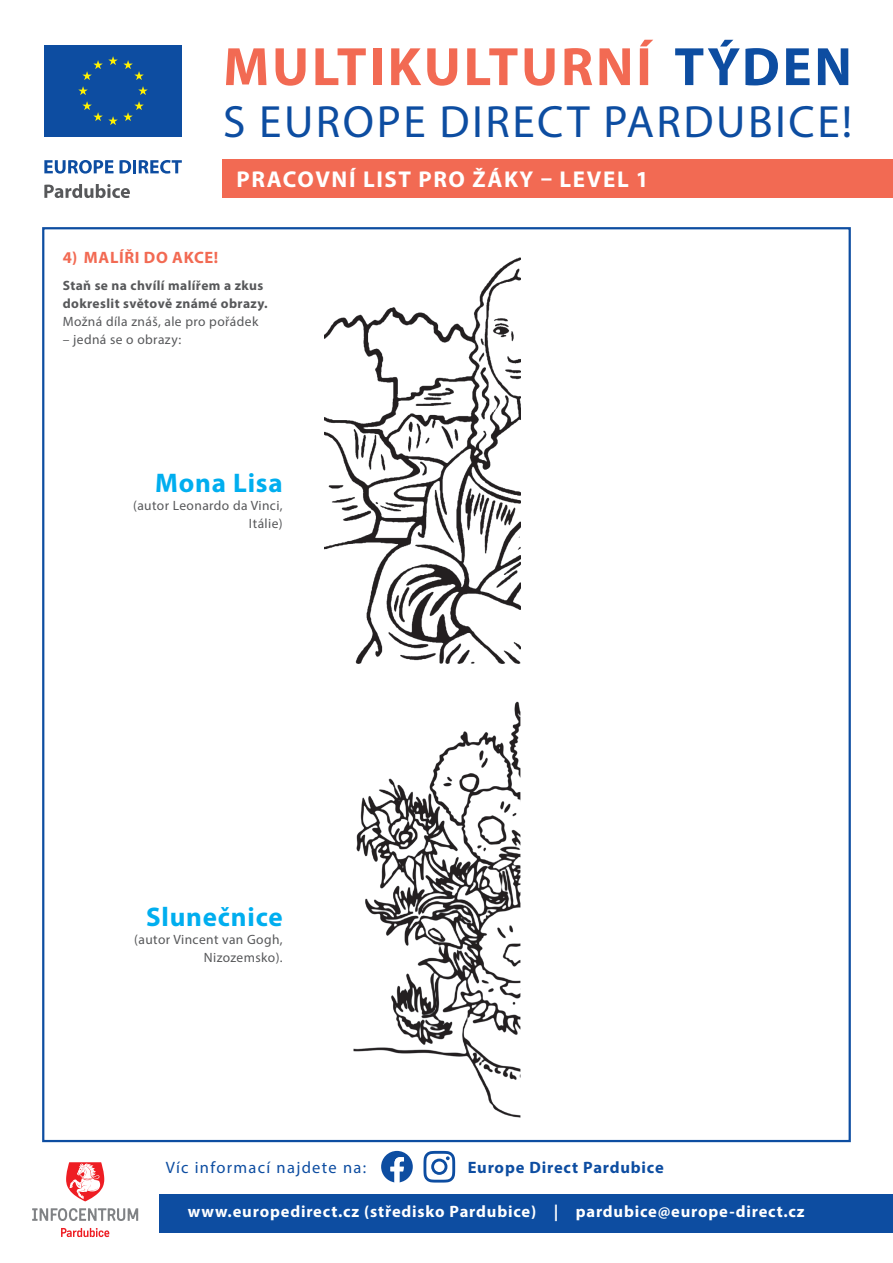
<style>
.page{position:relative;width:893px;height:1263px;background:#fff}
.page>*{position:absolute;margin:0;border:0;box-sizing:border-box;transform-origin:0 0}
.t1{font:700 54.45px "Myriad Pro";letter-spacing:.05em;color:#f26a53}
.t2{font:45.45px "Myriad Pro";letter-spacing:.055em;color:#0d4da1}
.t3{font:700 27px "Myriad Pro";letter-spacing:.03em;color:#00aeef}
.t4{font:700 22.95px "Myriad Pro";letter-spacing:.07em;color:#fff}
.t5{font:700 16.5px "Myriad Pro";letter-spacing:.05em;color:#fff}
.t6{font:16.5px "Myriad Pro";letter-spacing:.08em;color:#0d4da1}
.t7{font:700 16.5px "Myriad Pro";letter-spacing:.05em;color:#0d4da1}
.t8{font:700 16.5px "Myriad Pro";letter-spacing:.04em;color:#f26a53}
.t9{font:700 13.5px/18px "Myriad Pro";letter-spacing:.03em;color:#57585a}
.t10{font:13.5px/18px "Myriad Pro";letter-spacing:.03em;color:#57585a;text-align:right}
.s1{color:#0d4da1}
.s2{font-weight:400}
</style>
<div class="page">
<div style="left:223px;top:160px;width:670px;height:38px;background:#f26a53"></div>
<img style="left:324px;top:257px;width:197px;height:406px">
<img style="left:353px;top:701px;width:168px;height:417px">
<svg style="left:44px;top:160px;width:70px;height:14px"></svg>
<svg style="left:120px;top:160px;width:62px;height:14px"></svg>
<div style="left:44px;top:45px;width:138px;height:92px;background:#0d4da1"></div>
<svg style="left:78px;top:86px;width:10px;height:9px"></svg>
<svg style="left:82px;top:101px;width:62px;height:24px"></svg>
<svg style="left:138px;top:86px;width:10px;height:9px"></svg>
<svg style="left:82px;top:56px;width:62px;height:24px"></svg>
<svg style="left:44px;top:184px;width:86px;height:14px"></svg>
<svg style="left:66px;top:1162px;width:38px;height:39px"></svg>
<svg style="left:61px;top:1228px;width:48px;height:9px"></svg>
<svg style="left:32px;top:1208px;width:106px;height:13px"></svg>
<div style="left:159px;top:1194px;width:734px;height:38px;background:#0d4da1"></div>
<svg style="left:381px;top:1151px;width:32px;height:31px"></svg>
<svg style="left:423px;top:1151px;width:32px;height:31px"></svg>
<p class="t1" style="left:223px;top:31px;width:630px">MULTIKULTURNÍ <span class="s1">TÝDEN</span></p>
<p class="t2" style="left:223px;top:94px;width:631px">S EUROPE DIRECT PARDUBICE!</p>
<p class="t4" style="left:236px;top:164px;width:414px">PRACOVNÍ LIST PRO ŽÁKY – LEVEL 1</p>
<p class="t8" style="left:63px;top:247px;width:157px">4) MALÍŘI DO AKCE!</p>
<p class="t9" style="left:63px;top:276px;width:207px">Staň se na chvílí malířem a zkus dokreslit světově známé obrazy.<br><span class="s2">Možná díla znáš, ale pro pořádek</span></p>
<p class="t10" style="left:63px;top:330px;width:120px">– jedná se o obrazy:</p>
<p class="t3" style="left:155px;top:466px;width:129px">Mona Lisa</p>
<p class="t10" style="left:133px;top:496px;width:151px">(autor Leonardo da Vinci,<br>Itálie)</p>
<p class="t3" style="left:146px;top:899px;width:138px">Slunečnice</p>
<p class="t10" style="left:134px;top:930px;width:150px">(autor Vincent van Gogh,<br>Nizozemsko).</p>
<p class="t6" style="left:166px;top:1157px;width:202px">Víc informací najdete na:</p>
<p class="t7" style="left:468px;top:1156px;width:198px">Europe Direct Pardubice</p>
<p class="t5" style="left:188px;top:1201px;width:618px">www.europedirect.cz (středisko Pardubice) | pardubice@europe-direct.cz</p>
</div>
